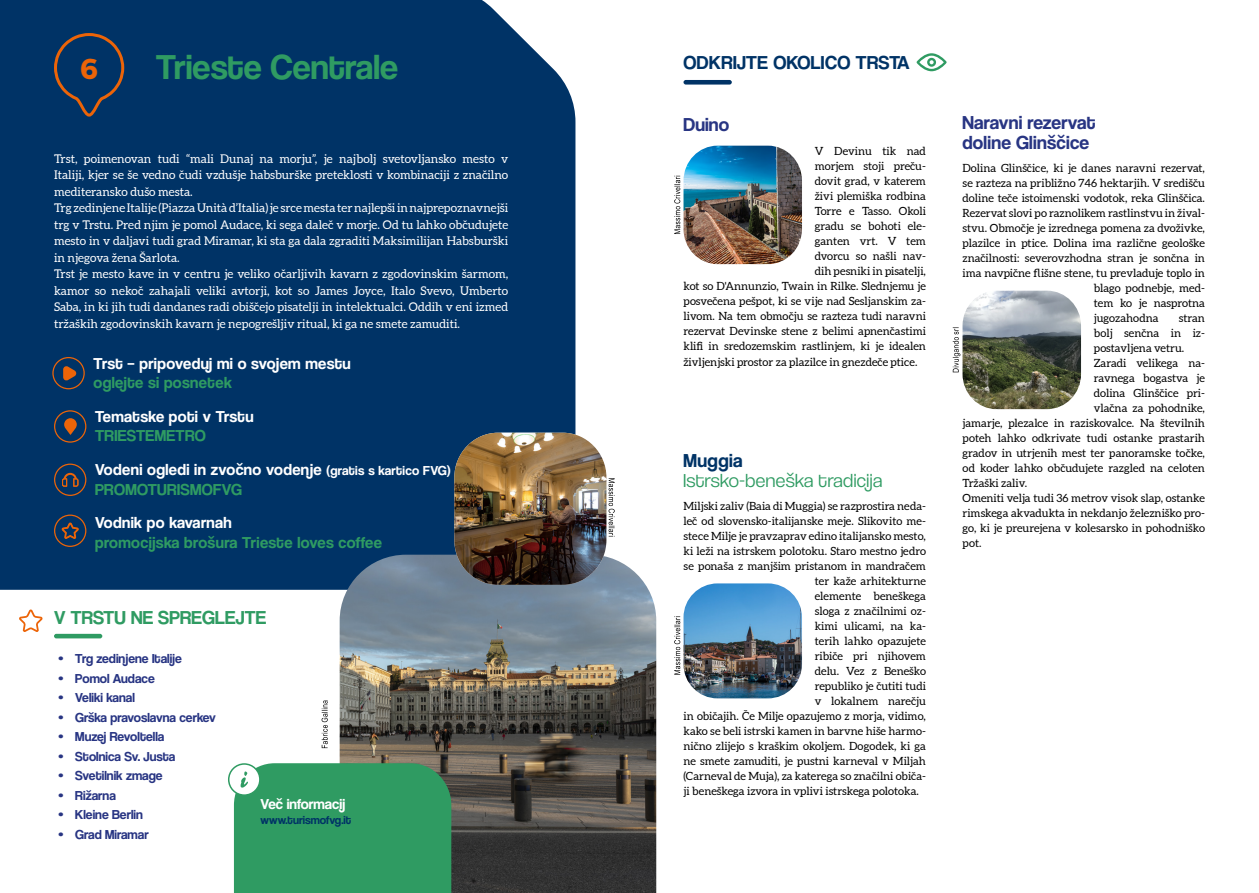
<style>
.page{position:relative;width:1259px;height:893px;background:#fff}
.page>*{position:absolute;margin:0;border:0;box-sizing:border-box;transform-origin:0 0}
.t1{font:36px "Coolvetica Rg";color:#2f9b62}
.t2{font:700 28.8px "Montserrat";color:#ec6408}
.t3{font:19.5px/19.5px "Coolvetica Rg";letter-spacing:.01em;color:#283583}
.t4{font:19.5px "Coolvetica Rg";letter-spacing:.02em;color:#036}
.t5{font:19.5px "Coolvetica Lt";letter-spacing:.02em;color:#2f9b62}
.t6{font:19.5px "Coolvetica Rg";letter-spacing:.01em;color:#2f9b62}
.t7{font:16.5px/19.5px "Coolvetica Rg";letter-spacing:.02em;color:#fff}
.t8{font:16.5px "Coolvetica Rg";letter-spacing:.02em;color:#2f9b62}
.t9{font:15px "Coolvetica Rg";color:#fff}
.t10{font:13.5px "Coolvetica Rg";color:#283583}
.t11{font:12px/16.5px "Aleo";color:#fff}
.t12{font:12px "Coolvetica Rg";color:#036}
.t13{font:11.25px/15px "Aleo";color:#000;text-align:right}
.s1{font-size:13.5px}
.s2{color:#2f9b62}
</style>
<div class="page">
<div style="left:0;top:0;width:575px;height:590px;background:#036"></div>
<svg style="left:53px;top:32px;width:73px;height:86px;background:#19385b"></svg>
<svg style="left:63px;top:366px;width:13px;height:15px"></svg>
<div style="left:52px;top:357px;width:33px;height:32px;border:1px solid #ec6408;border-radius:50%"></div>
<div style="left:683px;top:80px;width:49px;height:5px;background:#036;border-radius:2px"></div>
<img style="left:683px;top:146px;width:119px;height:118px">
<img style="left:683px;top:583px;width:119px;height:115px">
<img style="left:962px;top:291px;width:119px;height:118px">
<hr style="left:54px;top:634px;width:48px;height:4px;background:#2f9b62;border-radius:2px">
<svg style="left:916px;top:53px;width:30px;height:18px"></svg>
<div style="left:54px;top:410px;width:32px;height:33px;border:1px solid #ec6408;border-radius:50%"></div>
<svg style="left:64px;top:418px;width:13px;height:17px"></svg>
<div style="left:54px;top:515px;width:32px;height:32px;border:1px solid #ec6408;border-radius:50%"></div>
<svg style="left:61px;top:522px;width:18px;height:24px"></svg>
<div style="left:54px;top:464px;width:32px;height:32px;border:1px solid #ec6408;border-radius:50%"></div>
<svg style="left:62px;top:473px;width:16px;height:14px"></svg>
<svg style="left:674px;top:176px;width:6px;height:58px"></svg>
<svg style="left:674px;top:616px;width:6px;height:59px"></svg>
<svg style="left:952px;top:327px;width:8px;height:45px"></svg>
<img style="left:340px;top:555px;width:316px;height:338px">
<svg style="left:321px;top:700px;width:7px;height:48px"></svg>
<div style="left:228px;top:763px;width:33px;height:33px;border:2px solid #2f9b62;border-radius:50%"></div>
<div style="left:234px;top:763px;width:217px;height:130px;background:#2f9b62"></div>
<img style="left:454px;top:433px;width:152px;height:152px">
<svg style="left:608px;top:478px;width:7px;height:58px"></svg>
<svg style="left:19px;top:609px;width:24px;height:23px"></svg>
<h2 class="t2" style="left:80px;top:45px;width:19px">6</h2>
<h1 class="t1" style="left:156px;top:46px;width:244px">Trieste Centrale</h1>
<h3 class="t4" style="left:683px;top:51px;width:228px">ODKRIJTE OKOLICO TRSTA</h3>
<p class="t11" style="left:54px;top:151px;width:456px">Trst, poimenovan tudi “mali Dunaj na morju”, je najbolj svetovljansko mesto v Italiji, kjer se še vedno čudi vzdušje habsburške preteklosti v kombinaciji z značilno mediteransko dušo mesta.<br>Trg zedinjene Italije (Piazza Unità d’Italia) je srce mesta ter najlepši in najprepoznavnejši trg v Trstu. Pred njim je pomol Audace, ki sega daleč v morje. Od tu lahko občudujete mesto in v daljavi tudi grad Miramar, ki sta ga dala zgraditi Maksimilijan Habsburški in njegova žena Šarlota.<br>Trst je mesto kave in v centru je veliko očarljivih kavarn z zgodovinskim šarmom, kamor so nekoč zahajali veliki avtorji, kot so James Joyce, Italo Svevo, Umberto Saba, in ki jih tudi dandanes radi obiščejo pisatelji in intelektualci. Oddih v eni izmed tržaških zgodovinskih kavarn je nepogrešljiv ritual, ki ga ne smete zamuditi.</p>
<h3 class="t7" style="left:93px;top:353px;width:259px">Trst – pripoveduj mi o svojem mestu</h3>
<h3 class="t8" style="left:93px;top:373px;width:140px">oglejte si posnetek</h3>
<h3 class="t7" style="left:95px;top:406px;width:160px">Tematske poti v Trstu</h3>
<h3 class="t8" style="left:95px;top:426px;width:112px">TRIESTEMETRO</h3>
<h3 class="t7" style="left:95px;top:460px;width:358px">Vodeni ogledi in zvočno vodenje <span class="s1">(gratis s kartico FVG)<br></span><span class="s2">PROMOTURISMOFVG</span></h3>
<h3 class="t7" style="left:95px;top:513px;width:138px">Vodnik po kavarnah</h3>
<h3 class="t8" style="left:95px;top:533px;width:288px">promocijska brošura Trieste loves coffee</h3>
<h3 class="t6" style="left:54px;top:606px;width:214px">V TRSTU NE SPREGLEJTE</h3>
<p class="t10" style="left:58px;top:651px;width:125px">• Trg zedinjene Italije</p>
<p class="t10" style="left:58px;top:670px;width:98px">• Pomol Audace</p>
<p class="t10" style="left:58px;top:690px;width:78px">• Veliki kanal</p>
<p class="t10" style="left:58px;top:709px;width:159px">• Grška pravoslavna cerkev</p>
<p class="t10" style="left:58px;top:729px;width:108px">• Muzej Revoltella</p>
<p class="t10" style="left:58px;top:748px;width:119px">• Stolnica Sv. Justa</p>
<p class="t10" style="left:58px;top:768px;width:106px">• Svetilnik zmage</p>
<p class="t10" style="left:58px;top:787px;width:59px">• Rižarna</p>
<p class="t10" style="left:58px;top:807px;width:86px">• Kleine Berlin</p>
<p class="t10" style="left:58px;top:826px;width:92px">• Grad Miramar</p>
<h3 class="t9" style="left:261px;top:795px;width:86px">Več informacij</h3>
<p class="t12" style="left:261px;top:813px;width:92px">www.turismofvg.it</p>
<h3 class="t3" style="left:683px;top:115px;width:47px">Duino</h3>
<p class="t13" style="left:683px;top:144px;width:244px">V Devinu tik nad<br>morjem stoji preču-<br>dovit grad, v katerem<br>živi plemiška rodbina<br>Torre e Tasso. Okoli<br>gradu se bohoti ele-<br>ganten vrt. V tem<br>dvorcu so našli nav-<br>dih pesniki in pisatelji,<br>kot so D'Annunzio, Twain in Rilke. Slednjemu je posvečena pešpot, ki se vije nad Sesljanskim za&shy;livom. Na tem območju se razteza tudi naravni rezervat Devinske stene z belimi apnenčastimi klifi in sredozemskim rastlinjem, ki je idealen</p>
<p class="t13" style="left:683px;top:355px;width:235px">življenjski prostor za plazilce in gnezdeče ptice.</p>
<h3 class="t4" style="left:683px;top:449px;width:61px">Muggia</h3>
<h3 class="t5" style="left:683px;top:469px;width:200px">Istrsko-beneška tradicija</h3>
<p class="t13" style="left:683px;top:499px;width:244px">Miljski zaliv (Baia di Muggia) se razprostira neda-</p>
<p class="t13" style="left:683px;top:514px;width:244px">leč od slovensko-italijanske meje. Slikovito me-</p>
<p class="t13" style="left:683px;top:529px;width:244px">stece Milje je pravzaprav edino italijansko mesto,</p>
<p class="t13" style="left:683px;top:544px;width:244px">ki leži na istrskem polotoku. Staro mestno jedro</p>
<p class="t13" style="left:683px;top:559px;width:244px">se ponaša z manjšim pristanom in mandračem</p>
<p class="t13" style="left:815px;top:574px;width:113px">ter kaže arhitekturne</p>
<p class="t13" style="left:815px;top:589px;width:113px">elemente beneškega</p>
<p class="t13" style="left:815px;top:604px;width:113px">sloga z značilnimi oz-</p>
<p class="t13" style="left:815px;top:619px;width:113px">kimi ulicami, na ka-</p>
<p class="t13" style="left:815px;top:634px;width:113px">terih lahko opazujete</p>
<p class="t13" style="left:815px;top:649px;width:113px">ribiče pri njihovem</p>
<p class="t13" style="left:815px;top:664px;width:113px">delu. Vez z Beneško</p>
<p class="t13" style="left:815px;top:679px;width:113px">republiko je čutiti tudi</p>
<p class="t13" style="left:815px;top:694px;width:113px">v lokalnem narečju</p>
<p class="t13" style="left:683px;top:709px;width:244px">in običajih. Če Milje opazujemo z morja, vidimo,</p>
<p class="t13" style="left:683px;top:724px;width:244px">kako se beli istrski kamen in barvne hiše harmo-</p>
<p class="t13" style="left:683px;top:739px;width:244px">nično zlijejo s kraškim okoljem. Dogodek, ki ga</p>
<p class="t13" style="left:683px;top:754px;width:244px">ne smete zamuditi, je pustni karneval v Miljah</p>
<p class="t13" style="left:683px;top:769px;width:244px">(Carneval de Muja), za katerega so značilni običa-</p>
<p class="t13" style="left:683px;top:784px;width:237px">ji beneškega izvora in vplivi istrskega polotoka.</p>
<h3 class="t3" style="left:962px;top:113px;width:135px">Naravni rezervat doline Glinščice</h3>
<p class="t13" style="left:962px;top:161px;width:244px">Dolina Glinščice, ki je danes naravni rezervat,</p>
<p class="t13" style="left:962px;top:176px;width:244px">se razteza na približno 746 hektarjih. V središču</p>
<p class="t13" style="left:962px;top:191px;width:244px">doline teče istoimenski vodotok, reka Glinščica.</p>
<p class="t13" style="left:962px;top:206px;width:244px">Rezervat slovi po raznolikem rastlinstvu in žival-</p>
<p class="t13" style="left:962px;top:221px;width:244px">stvu. Območje je izrednega pomena za dvoživke,</p>
<p class="t13" style="left:962px;top:236px;width:244px">plazilce in ptice. Dolina ima različne geološke</p>
<p class="t13" style="left:962px;top:251px;width:244px">značilnosti: severovzhodna stran je sončna in</p>
<p class="t13" style="left:962px;top:266px;width:244px">ima navpične flišne stene, tu prevladuje toplo in</p>
<p class="t13" style="left:1093px;top:281px;width:113px">blago podnebje, med-</p>
<p class="t13" style="left:1093px;top:296px;width:113px">tem ko je nasprotna</p>
<p class="t13" style="left:1093px;top:311px;width:66px">jugozahodna</p>
<p class="t13" style="left:1178px;top:311px;width:28px">stran</p>
<p class="t13" style="left:1093px;top:326px;width:113px">bolj senčna in iz-</p>
<p class="t13" style="left:1093px;top:341px;width:92px">postavljena vetru.</p>
<p class="t13" style="left:1093px;top:356px;width:113px">Zaradi velikega na-</p>
<p class="t13" style="left:1093px;top:371px;width:113px">ravnega bogastva je</p>
<p class="t13" style="left:1093px;top:386px;width:113px">dolina Glinščice pri-</p>
<p class="t13" style="left:1093px;top:401px;width:113px">vlačna za pohodnike,</p>
<p class="t13" style="left:962px;top:416px;width:244px">jamarje, plezalce in raziskovalce. Na številnih</p>
<p class="t13" style="left:962px;top:431px;width:244px">poteh lahko odkrivate tudi ostanke prastarih</p>
<p class="t13" style="left:962px;top:446px;width:244px">gradov in utrjenih mest ter panoramske točke,</p>
<p class="t13" style="left:962px;top:461px;width:244px">od koder lahko občudujete razgled na celoten</p>
<p class="t13" style="left:962px;top:476px;width:66px">Tržaški zaliv.</p>
<p class="t13" style="left:962px;top:491px;width:244px">Omeniti velja tudi 36 metrov visok slap, ostanke</p>
<p class="t13" style="left:962px;top:506px;width:244px">rimskega akvadukta in nekdanjo železniško pro-</p>
<p class="t13" style="left:962px;top:521px;width:244px">go, ki je preurejena v kolesarsko in pohodniško</p>
<p class="t13" style="left:962px;top:536px;width:20px">pot.</p>
</div>
